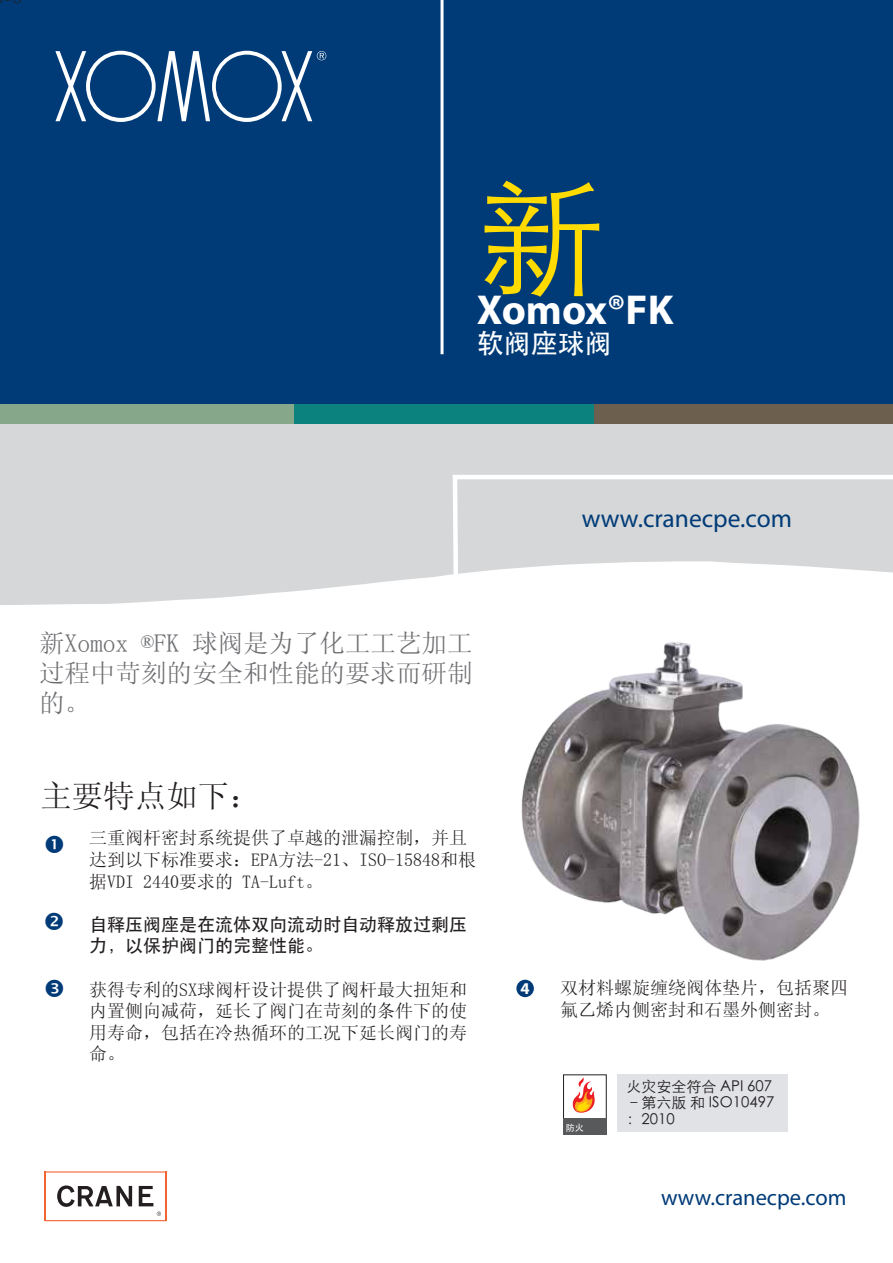
<style>
.page{position:relative;width:893px;height:1263px;background:#fff}
.page>*{position:absolute;margin:0;border:0;box-sizing:border-box;transform-origin:0 0}
.t1{font:126px "ST Xihei";color:#ffdb00}
.t2{font:700 42px "Myriad Pro";color:#fff}
.t3{font:31.5px "Sim Sun";color:#231f20}
.t4{font:27px "ST Heiti";color:#fff}
.t5{font:25.5px/30px "Sim Sun";color:#6d6e71;text-align:justify}
.t6{font:25.5px "Myriad Pro";color:#003b78}
.t7{font:22.5px "Myriad Pro";color:#003b78}
.t8{font:18px/21.6px "Sim Sun";color:#231f20}
.t9{font:18px/21.6px "ST Heiti";color:#231f20}
.captions{font:700 16.5px "Myriad Pro";color:#fff}
.captions-2{font:15px/16.5px "ST Xihei";color:#231f20}
.captions-3{font:9px "ST Heiti";color:#fff}
.s1{font-weight:600}
</style>
<div class="page">
<div style="left:0;top:0;width:893px;height:413px;background:#003b78"></div>
<div style="left:0;top:422px;width:893px;height:301px;background:#d5d7d8"></div>
<svg style="left:0;top:575px;width:893px;height:148px;background:#fafafa"></svg>
<div style="left:0;top:404px;width:295px;height:20px;background:#86a789"></div>
<div style="left:294px;top:404px;width:301px;height:20px;background:#0c827f"></div>
<div style="left:594px;top:404px;width:299px;height:20px;background:#6d5f4d"></div>
<hr style="left:441px;top:0;width:3px;height:354px;background:#fff">
<svg style="left:57px;top:1185px;width:75px;height:22px"></svg>
<hr style="left:45px;top:1220px;width:121px;height:1px;background:#f26531">
<hr style="left:165px;top:1171px;width:2px;height:50px;background:#f26531">
<hr style="left:44px;top:1171px;width:122px;height:1px;background:#f26531">
<hr style="left:44px;top:1171px;width:1px;height:50px;background:#f26531">
<svg style="left:139px;top:1186px;width:22px;height:30px"></svg>
<svg style="left:450px;top:475px;width:443px;height:129px"></svg>
<svg style="left:55px;top:51px;width:271px;height:71px"></svg>
<img style="left:486px;top:617px;width:404px;height:369px">
<div style="left:516px;top:980px;width:18px;height:17px;background:#003b78;border-radius:50%"></div>
<div style="left:618px;top:1074px;width:170px;height:58px;background:#e0e2e6"></div>
<svg style="left:572px;top:1077px;width:23px;height:36px"></svg>
<div style="left:563px;top:1074px;width:44px;height:58px;border:1px solid #231f20"></div>
<div style="left:563px;top:1119px;width:44px;height:16px;background:#58595b"></div>
<p class="t1" style="left:477px;top:175px;width:127px">新</p>
<p class="t2" style="left:477px;top:283px;width:198px">Xomox<span class="s1">®</span>FK</p>
<p class="t4" style="left:477px;top:329px;width:136px">软阀座球阀</p>
<p class="t5" style="left:39px;top:628px;width:435px">新Xomox ®FK 球阀是为了化工工艺加工过程中苛刻的安全和性能的要求而研制的。</p>
<p class="t3" style="left:40px;top:780px;width:222px">主要特点如下：</p>
<p class="t8" style="left:89px;top:827px;width:389px">三重阀杆密封系统提供了卓越的泄漏控制，并且达到以下标准要求：EPA方法-21、ISO-15848和根据VDI 2440要求的 TA-Luft。</p>
<p class="t9" style="left:89px;top:913px;width:380px">自释压阀座是在流体双向流动时自动释放过剩压力，以保护阀门的完整性能。</p>
<p class="t8" style="left:89px;top:978px;width:380px;text-align:justify">获得专利的SX球阀杆设计提供了阀杆最大扭矩和内置侧向减荷，延长了阀门在苛刻的条件下的使用寿命，包括在冷热循环的工况下延长阀门的寿命。</p>
<p class="t6" style="left:582px;top:502px;width:212px">www.cranecpe.com</p>
<p class="captions" style="left:520px;top:977px;width:11px">4</p>
<p class="t8" style="left:560px;top:977px;width:289px">双材料螺旋缠绕阀体垫片，包括聚四氟乙烯内侧密封和石墨外侧密封。</p>
<p class="captions-3" style="left:566px;top:1123px;width:19px">防火</p>
<p class="captions-2" style="left:626px;top:1078px;width:149px">火灾安全符合 API 607 –第六版 和 ISO10497：2010</p>
<p class="t7" style="left:661px;top:1183px;width:187px">www.cranecpe.com</p>
</div>
